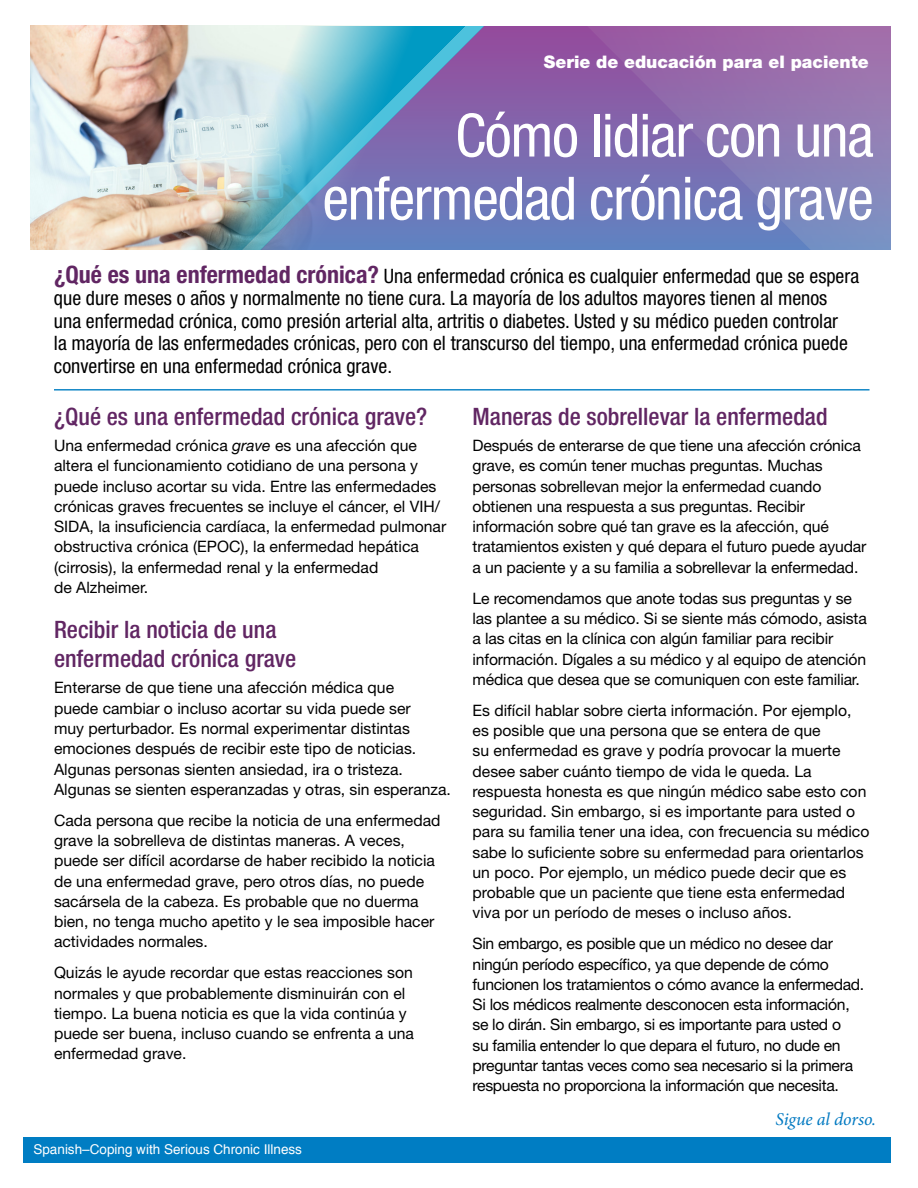
<style>
.page{position:relative;width:918px;height:1188px;background:#fff}
.page>*{position:absolute;margin:0;border:0;box-sizing:border-box;transform-origin:0 0}
.t1{font:condensed 59.7px/63px "Helvetica Neue";letter-spacing:-.02em;color:#fff;text-align:right}
.t2{font:500 condensed 24px/28.8px "Helvetica Neue";color:#612663}
.t3{font:condensed 19.8px/22.5px "Helvetica Neue";color:#000}
.t4{font:italic 18px "Minion Pro";letter-spacing:-.005em;color:#0079c1}
.t5{font:900 17.4px "Helvetica Neue";color:#fff}
.t6{font:15.75px/20.2px "Helvetica Neue";color:#000}
.t7{font:15.75px/20.2px "Helvetica Neue";letter-spacing:-.02em;color:#000}
.t8{font:13.5px "Helvetica";color:#fff}
.s1{font-weight:700;font-size:24px;color:#612663}
.s2{font-style:italic}
</style>
<div class="page">
<svg style="left:564px;top:26px;width:327px;height:224px;background:#8672b1"></svg>
<svg style="left:434px;top:26px;width:130px;height:224px;background:#796bb0"></svg>
<div style="left:23px;top:1137px;width:868px;height:26px;background:#007dc3"></div>
<img style="left:30px;top:25px;width:404px;height:225px">
<hr style="left:54px;top:389px;width:816px;height:2px;background:#1387c6">
<p class="t5" style="left:544px;top:51px;width:326px">Serie de educación para el paciente</p>
<h1 class="t1" style="left:322px;top:104px;width:553px">Cómo lidiar con una enfermedad crónica grave</h1>
<p class="t3" style="left:54px;top:265px;width:807px"><span class="s1">¿Qué es una enfermedad crónica?</span> Una enfermedad crónica es cualquier enfermedad que se espera que dure meses o años y normalmente no tiene cura. La mayoría de los adultos mayores tienen al menos una enfermedad crónica, como presión arterial alta, artritis o diabetes. Usted y su médico pueden controlar<br>la mayoría de las enfermedades crónicas, pero con el transcurso del tiempo, una enfermedad crónica puede convertirse en una enfermedad crónica grave.</p>
<h2 class="t2" style="left:54px;top:402px;width:375px">¿Qué es una enfermedad crónica grave?</h2>
<p class="t6" style="left:54px;top:435px;width:394px">Una enfermedad crónica <span class="s2">grave</span> es una afección que altera el funcionamiento cotidiano de una persona y puede incluso acortar su vida. Entre las enfermedades crónicas graves frecuentes se incluye el cáncer, el VIH/ SIDA, la insuficiencia cardíaca, la enfermedad pulmonar obstructiva crónica (EPOC), la enfermedad hepática (cirrosis), la enfermedad renal y la enfermedad<br>de Alzheimer.</p>
<h2 class="t2" style="left:54px;top:615px;width:244px">Recibir la noticia de una enfermedad crónica grave</h2>
<p class="t6" style="left:54px;top:678px;width:398px">Enterarse de que tiene una afección médica que<br>puede cambiar o incluso acortar su vida puede ser<br>muy perturbador. Es normal experimentar distintas emociones después de recibir este tipo de noticias.<br>Algunas personas sienten ansiedad, ira o tristeza.<br>Algunas se sienten esperanzadas y otras, sin esperanza.</p>
<p class="t6" style="left:54px;top:810px;width:388px">Cada persona que recibe la noticia de una enfermedad grave la sobrelleva de distintas maneras. A veces, puede ser difícil acordarse de haber recibido la noticia de una enfermedad grave, pero otros días, no puede sacársela de la cabeza. Es probable que no duerma bien, no tenga mucho apetito y le sea imposible hacer actividades normales.</p>
<p class="t6" style="left:54px;top:962px;width:362px">Quizás le ayude recordar que estas reacciones son normales y que probablemente disminuirán con el tiempo. La buena noticia es que la vida continúa y puede ser buena, incluso cuando se enfrenta a una enfermedad grave.</p>
<h2 class="t2" style="left:473px;top:402px;width:357px">Maneras de sobrellevar la enfermedad</h2>
<p class="t6" style="left:473px;top:435px;width:395px">Después de enterarse de que tiene una afección crónica grave, es común tener muchas preguntas. Muchas personas sobrellevan mejor la enfermedad cuando obtienen una respuesta a sus preguntas. Recibir información sobre qué tan grave es la afección, qué tratamientos existen y qué depara el futuro puede ayudar a un paciente y a su familia a sobrellevar la enfermedad.</p>
<p class="t6" style="left:473px;top:588px;width:396px">Le recomendamos que anote todas sus preguntas y se las plantee a su médico. Si se siente más cómodo, asista a las citas en la clínica con algún familiar para recibir información. Dígales a su médico y al equipo de atención médica que desea que se comuniquen con este familiar.</p>
<p class="t6" style="left:473px;top:700px;width:398px">Es difícil hablar sobre cierta información. Por ejemplo, es posible que una persona que se entera de que<br>su enfermedad es grave y podría provocar la muerte desee saber cuánto tiempo de vida le queda. La respuesta honesta es que ningún médico sabe esto con seguridad. Sin embargo, si es importante para usted o para su familia tener una idea, con frecuencia su médico sabe lo suficiente sobre su enfermedad para orientarlos un poco. Por ejemplo, un médico puede decir que es probable que un paciente que tiene esta enfermedad viva por un período de meses o incluso años.</p>
<p class="t7" style="left:473px;top:933px;width:393px">Sin embargo, es posible que un médico no desee dar ningún período específico, ya que depende de cómo funcionen los tratamientos o cómo avance la enfermedad.<br>Si los médicos realmente desconocen esta información, se lo dirán. Sin embargo, si es importante para usted o<br>su familia entender lo que depara el futuro, no dude en preguntar tantas veces como sea necesario si la primera respuesta no proporciona la información que necesita.</p>
<p class="t8" style="left:33px;top:1139px;width:270px">Spanish–Coping with Serious Chronic Illness</p>
<p class="t4" style="left:775px;top:1107px;width:102px">Sigue al dorso.</p>
</div>
